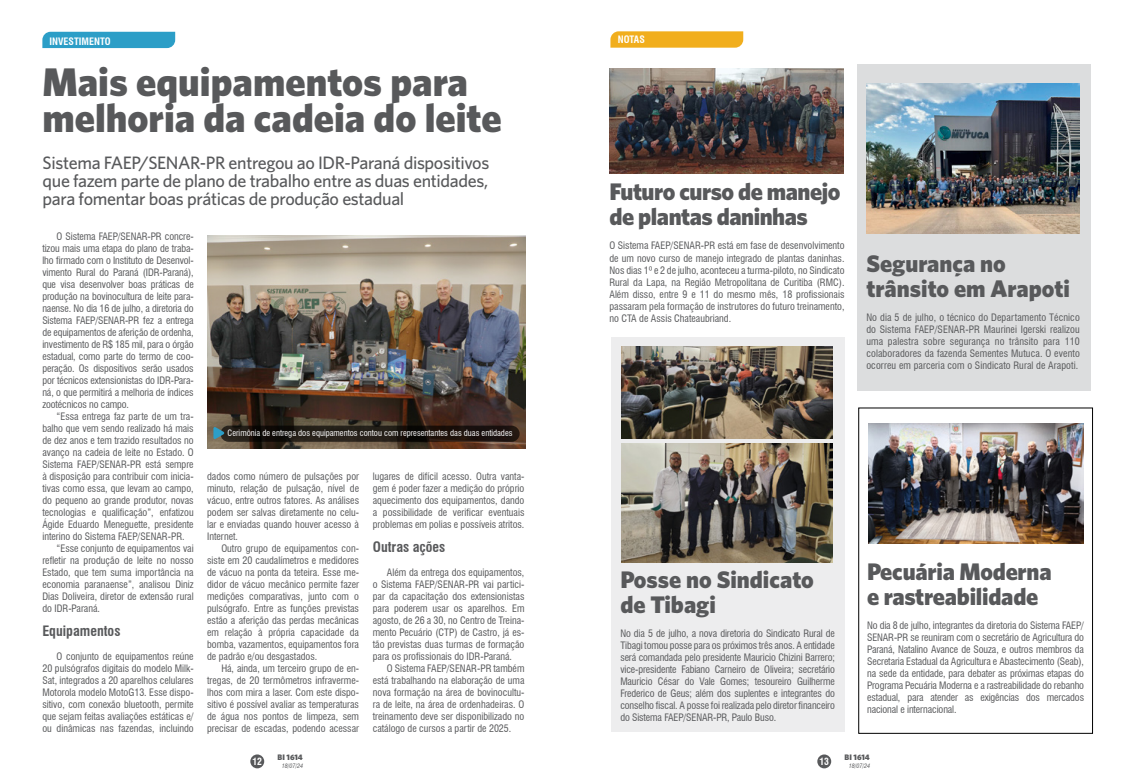
<style>
.page{position:relative;width:1134px;height:780px;background:#fff}
.page>*{position:absolute;margin:0;border:0;box-sizing:border-box;transform-origin:0 0}
.t1{font:900 40px/36px "Whitney HTF";color:#58595b}
.t2{font:900 24px/25px "Whitney HTF";letter-spacing:-.01em;color:#58595b}
.t3{font:500 18px/18px "Whitney HTF";letter-spacing:-.02em;color:#58595b;text-align:justify}
.t4{font:700 condensed 14px "Swiss 721 BT";color:#58595b}
.t5{font:condensed 10px/12px "Swiss 721 BT";color:#58595b;text-align:justify}
.t6{font:700 condensed 10px "Swiss 721 BT";color:#fff}
.t7{font:700 condensed 9.6px "Swiss 721 BT";color:#fff}
.t8{font:condensed 8.5px "Swiss 721 BT";color:#fff}
.t9{font:900 8px "Whitney HTF";color:#58595b}
.t10{font:italic condensed 6px "Swiss 721 BT";color:#58595b}
</style>
<div class="page">
<div style="left:250px;top:754px;width:14px;height:14px;background:#58595b;border-radius:50%"></div>
<div style="left:817px;top:754px;width:14px;height:14px;background:#58595b;border-radius:50%"></div>
<div style="left:42px;top:32px;width:133px;height:16px;background:#2c9ec7"></div>
<img style="left:207px;top:236px;width:318px;height:212px">
<div style="left:611px;top:337px;width:233px;height:394px;background:#ededee"></div>
<div style="left:858px;top:407px;width:235px;height:326px;border:1px solid #000"></div>
<div style="left:857px;top:64px;width:234px;height:326px;background:#dcddde"></div>
<svg style="left:610px;top:31px;width:133px;height:17px;background:#f1b229"></svg>
<img style="left:869px;top:423px;width:214px;height:120px">
<img style="left:609px;top:69px;width:235px;height:104px">
<img style="left:621px;top:443px;width:211px;height:120px">
<img style="left:622px;top:346px;width:210px;height:93px">
<img style="left:866px;top:83px;width:213px;height:150px">
<svg style="left:220px;top:425px;width:300px;height:17px;background:#1f1812"></svg>
<svg style="left:213px;top:426px;width:12px;height:13px"></svg>
<p class="t6" style="left:49px;top:35px;width:63px">INVESTIMENTO</p>
<h1 class="t1" style="left:42px;top:63px;width:461px">Mais equipamentos para melhoria da cadeia do leite</h1>
<h3 class="t3" style="left:43px;top:153px;width:448px">Sistema FAEP/SENAR-PR entregou ao IDR-Paraná dispositivos que fazem parte de plano de trabalho entre as duas entidades, para fomentar boas práticas de produção estadual</h3>
<p class="t5" style="left:42px;top:230px;width:153px;text-indent:14px">O Sistema FAEP/SENAR-PR concre&shy;tizou mais uma etapa do plano de traba&shy;lho firmado com o Instituto de Desenvol&shy;vimento Rural do Paraná (IDR-Paraná), que visa desenvolver boas práticas de produção na bovinocultura de leite para&shy;naense. No dia 16 de julho, a diretoria do Sistema FAEP/SENAR-PR fez a entrega de equipamentos de aferição de ordenha, investimento de R$ 185 mil, para o órgão estadual, como parte do termo de coo&shy;peração. Os dispositivos serão usados por técnicos extensionistas do IDR-Para&shy;ná, o que permitirá a melhoria de índices zootécnicos no campo.</p>
<p class="t5" style="left:57px;top:410px;width:139px">“Essa entrega faz parte de um tra-</p>
<p class="t5" style="left:42px;top:422px;width:153px">balho que vem sendo realizado há mais</p>
<p class="t5" style="left:42px;top:434px;width:153px">de dez anos e tem trazido resultados no</p>
<p class="t5" style="left:42px;top:446px;width:153px">avanço na cadeia de leite no Estado. O</p>
<p class="t5" style="left:42px;top:458px;width:153px">Sistema FAEP/SENAR-PR está sempre</p>
<p class="t5" style="left:42px;top:470px;width:153px">à disposição para contribuir com inicia-</p>
<p class="t5" style="left:42px;top:482px;width:153px">tivas como essa, que levam ao campo,</p>
<p class="t5" style="left:42px;top:494px;width:153px">do pequeno ao grande produtor, novas</p>
<p class="t5" style="left:42px;top:506px;width:153px">tecnologias e qualificação”, enfatizou</p>
<p class="t5" style="left:42px;top:518px;width:153px">Ágide Eduardo Meneguette, presidente</p>
<p class="t5" style="left:42px;top:530px;width:144px">interino do Sistema FAEP/SENAR-PR.</p>
<p class="t5" style="left:57px;top:542px;width:139px">“Esse conjunto de equipamentos vai</p>
<p class="t5" style="left:42px;top:554px;width:153px">refletir na produção de leite no nosso</p>
<p class="t5" style="left:42px;top:566px;width:153px">Estado, que tem suma importância na</p>
<p class="t5" style="left:42px;top:578px;width:153px">economia paranaense”, analisou Diniz</p>
<p class="t5" style="left:42px;top:590px;width:153px">Dias Doliveira, diretor de extensão rural</p>
<p class="t5" style="left:42px;top:602px;width:59px">do IDR-Paraná.</p>
<h3 class="t4" style="left:42px;top:623px;width:80px">Equipamentos</h3>
<p class="t5" style="left:42px;top:650px;width:153px;text-indent:14px">O conjunto de equipamentos reúne 20 pulsógrafos digitais do modelo Milk-Sat, integrados a 20 aparelhos celulares Motorola modelo MotoG13. Esse dispo&shy;sitivo, com conexão bluetooth, permite que sejam feitas avaliações estáticas e/ ou dinâmicas nas fazendas, incluindo</p>
<p class="t8" style="left:228px;top:427px;width:286px">Cerimônia de entrega dos equipamentos contou com representantes das duas entidades</p>
<p class="t5" style="left:373px;top:470px;width:153px">lugares de difícil acesso. Outra vanta&shy;gem é poder fazer a medição do próprio aquecimento dos equipamentos, dando a possibilidade de verificar eventuais problemas em polias e possíveis atritos.</p>
<h3 class="t4" style="left:373px;top:539px;width:74px">Outras ações</h3>
<p class="t5" style="left:373px;top:566px;width:153px;text-indent:14px">Além da entrega dos equipamentos, o Sistema FAEP/SENAR-PR vai partici&shy;par da capacitação dos extensionistas para poderem usar os aparelhos. Em agosto, de 26 a 30, no Centro de Treina&shy;mento Pecuário (CTP) de Castro, já es&shy;tão previstas duas turmas de formação para os profissionais do IDR-Paraná.</p>
<p class="t5" style="left:373px;top:662px;width:153px;text-indent:14px">O Sistema FAEP/SENAR-PR também está trabalhando na elaboração de uma nova formação na área de bovinocultu&shy;ra de leite, na área de ordenhadeiras. O treinamento deve ser disponibilizado no catálogo de cursos a partir de 2025.</p>
<p class="t5" style="left:207px;top:470px;width:153px">dados como número de pulsações por minuto, relação de pulsação, nível de vácuo, entre outros fatores. As análises podem ser salvas diretamente no celu&shy;lar e enviadas quando houver acesso à Internet.</p>
<p class="t5" style="left:207px;top:542px;width:153px;text-indent:14px">Outro grupo de equipamentos con&shy;siste em 20 caudalímetros e medidores de vácuo na ponta da teteira. Esse me&shy;didor de vácuo mecânico permite fazer medições comparativas, junto com o pulsógrafo. Entre as funções previstas estão a aferição das perdas mecânicas em relação à própria capacidade da bomba, vazamentos, equipamentos fora de padrão e/ou desgastados.</p>
<p class="t5" style="left:207px;top:662px;width:153px;text-indent:14px">Há, ainda, um terceiro grupo de en&shy;tregas, de 20 termômetros infraverme&shy;lhos com mira a laser. Com este dispo&shy;sitivo é possível avaliar as temperaturas de água nos pontos de limpeza, sem precisar de escadas, podendo acessar</p>
<p class="t7" style="left:252px;top:755px;width:11px">12</p>
<p class="t9" style="left:278px;top:752px;width:27px">BI 1614</p>
<p class="t10" style="left:282px;top:762px;width:23px">18/07/24</p>
<p class="t6" style="left:618px;top:33px;width:29px">NOTAS</p>
<h2 class="t2" style="left:609px;top:178px;width:232px">Futuro curso de manejo de plantas daninhas</h2>
<p class="t5" style="left:609px;top:240px;width:236px">O Sistema FAEP/SENAR-PR está em fase de desenvolvimento de um novo curso de manejo integrado de plantas daninhas.<br>Nos dias 1º e 2 de julho, aconteceu a turma-piloto, no Sindicato Rural da Lapa, na Região Metropolitana de Curitiba (RMC).<br>Além disso, entre 9 e 11 do mesmo mês, 18 profissionais passaram pela formação de instrutores do futuro treinamento, no CTA de Assis Chateaubriand.</p>
<h2 class="t2" style="left:866px;top:250px;width:205px">Segurança no trânsito em Arapoti</h2>
<p class="t5" style="left:866px;top:311px;width:215px">No dia 5 de julho, o técnico do Departamento Técnico do Sistema FAEP/SENAR-PR Maurinei Igerski realizou uma palestra sobre segurança no trânsito para 110 colaboradores da fazenda Sementes Mutuca. O evento ocorreu em parceria com o Sindicato Rural de Arapoti.</p>
<h2 class="t2" style="left:620px;top:566px;width:195px">Posse no Sindicato de Tibagi</h2>
<p class="t5" style="left:620px;top:627px;width:216px">No dia 5 de julho, a nova diretoria do Sindicato Rural de Tibagi tomou posse para os próximos três anos. A entidade será comandada pelo presidente Mauricio Chizini Barrero; vice-presidente Fabiano Carneiro de Oliveira; secretário Mauricio César do Vale Gomes; tesoureiro Guilherme Frederico de Geus; além dos suplentes e integrantes do conselho fiscal. A posse foi realizada pelo diretor financeiro do Sistema FAEP/SENAR-PR, Paulo Buso.</p>
<h2 class="t2" style="left:867px;top:558px;width:186px">Pecuária Moderna e rastreabilidade</h2>
<p class="t5" style="left:867px;top:619px;width:218px">No dia 8 de julho, integrantes da diretoria do Sistema FAEP/ SENAR-PR se reuniram com o secretário de Agricultura do Paraná, Natalino Avance de Souza, e outros membros da Secretaria Estadual da Agricultura e Abastecimento (Seab), na sede da entidade, para debater as próximas etapas do Programa Pecuária Moderna e a rastreabilidade do rebanho estadual, para atender as exigências dos mercados nacional e internacional.</p>
<p class="t7" style="left:819px;top:755px;width:11px">13</p>
<p class="t9" style="left:844px;top:752px;width:27px">BI 1614</p>
<p class="t10" style="left:849px;top:762px;width:23px">18/07/24</p>
</div>
